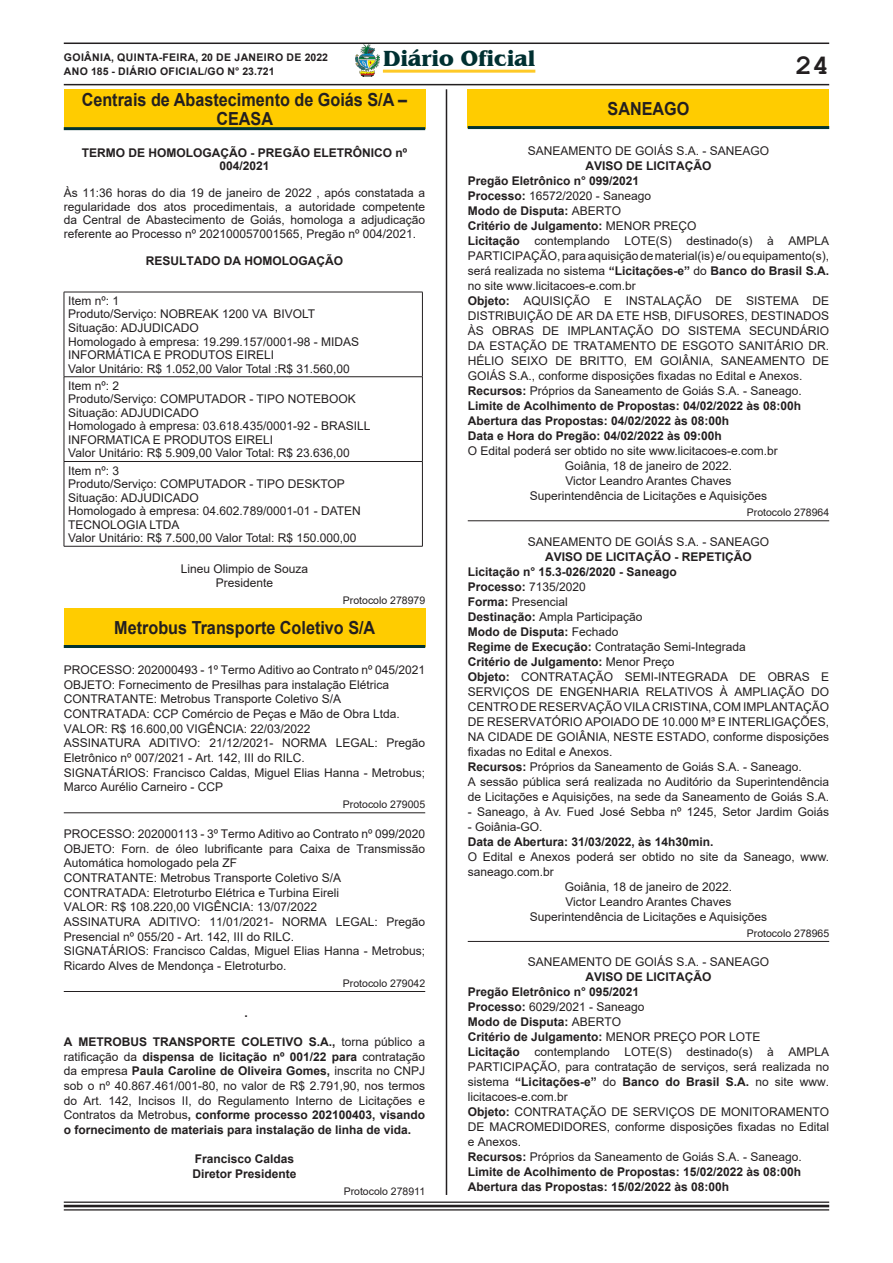
<style>
.page{position:relative;width:893px;height:1263px;background:#fff}
.page>*{position:absolute;margin:0;border:0;box-sizing:border-box;transform-origin:0 0}
.t1{font:700 28.5px "Courier New";color:#231f20}
.t2{font:700 22.5px "Benguiat IT Cby BT";color:#003031}
.t3{font:700 18px/19.5px "Arial";color:#231f20;text-align:center;scale:.9 1}
.t4{font:12px/15px "Arial";color:#231f20}
.t5{font:700 12px/13.5px "Arial";color:#231f20;text-align:center}
.t6{font:10.5px "Arial";color:#231f20}
.t7{font:700 10.5px/13.5px "Arial";letter-spacing:.035em;color:#231f20}
.s1{font-weight:700}
</style>
<div class="page">
<hr style="left:446px;top:89px;width:1px;height:1106px;background:#231f20">
<hr style="left:64px;top:1201px;width:765px;height:2px;background:#231f20">
<hr style="left:64px;top:1205px;width:765px;height:2px;background:#231f20">
<hr style="left:64px;top:1209px;width:765px;height:1px;background:#231f20">
<hr style="left:64px;top:84px;width:765px;height:1px;background:#231f20">
<hr style="left:64px;top:43px;width:765px;height:1px;background:#231f20">
<hr style="left:383px;top:70px;width:152px;height:3px;background:#fec927">
<img style="left:356px;top:45px;width:24px;height:32px">
<hr style="left:64px;top:812px;width:361px;height:1px;background:#231f20">
<hr style="left:64px;top:991px;width:361px;height:1px;background:#231f20">
<div style="left:64px;top:89px;width:361px;height:40px;background:#fc0"></div>
<hr style="left:64px;top:127px;width:361px;height:3px;background:#033">
<svg style="left:65px;top:293px;width:357px;height:253px"></svg>
<hr style="left:64px;top:292px;width:359px;height:1px;background:#231f20">
<hr style="left:64px;top:376px;width:359px;height:1px;background:#231f20">
<hr style="left:64px;top:461px;width:359px;height:1px;background:#231f20">
<hr style="left:64px;top:546px;width:359px;height:1px;background:#231f20">
<hr style="left:64px;top:292px;width:1px;height:85px;background:#231f20">
<hr style="left:64px;top:377px;width:1px;height:84px;background:#231f20">
<hr style="left:64px;top:462px;width:1px;height:84px;background:#231f20">
<hr style="left:422px;top:292px;width:1px;height:85px;background:#231f20">
<hr style="left:422px;top:377px;width:1px;height:84px;background:#231f20">
<hr style="left:422px;top:462px;width:1px;height:84px;background:#231f20">
<div style="left:64px;top:608px;width:361px;height:38px;background:#fc0"></div>
<hr style="left:64px;top:645px;width:361px;height:3px;background:#033">
<hr style="left:468px;top:520px;width:361px;height:1px;background:#231f20">
<hr style="left:468px;top:941px;width:361px;height:1px;background:#231f20">
<div style="left:468px;top:89px;width:361px;height:39px;background:#fc0"></div>
<hr style="left:468px;top:126px;width:361px;height:3px;background:#033">
<h2 class="t2" style="left:383px;top:45px;width:154px">Diário Oficial</h2>
<h1 class="t1" style="left:795px;top:48px;width:36px">24</h1>
<p class="t7" style="left:64px;top:51px;width:266px">GOIÂNIA, QUINTA-FEIRA, 20 DE JANEIRO DE 2022<br>ANO 185 - DIÁRIO OFICIAL/GO N° 23.721</p>
<h3 class="t3" style="left:82px;top:90px;width:363px">Centrais de Abastecimento de Goiás S/A –<br>CEASA</h3>
<p class="t5" style="left:82px;top:146px;width:327px">TERMO DE HOMOLOGAÇÃO - PREGÃO ELETRÔNICO nº<br>004/2021</p>
<p class="t4" style="left:64px;top:186px;width:363px;line-height:13.5px;text-align:justify">Às 11:36 horas do dia 19 de janeiro de 2022 , após constatada a regularidade dos atos procedimentais, a autoridade competente da Central de Abastecimento de Goiás, homologa a adjudicação referente ao Processo nº 202100057001565, Pregão nº 004/2021.</p>
<p class="t5" style="left:146px;top:254px;width:199px">RESULTADO DA HOMOLOGAÇÃO</p>
<p class="t4" style="left:68px;top:294px;width:292px;line-height:13.5px">Item nº: 1<br>Produto/Serviço: NOBREAK 1200 VA BIVOLT Situação: ADJUDICADO<br>Homologado à empresa: 19.299.157/0001-98 - MIDAS INFORMÁTICA E PRODUTOS EIRELI<br>Valor Unitário: R$ 1.052,00 Valor Total :R$ 31.560,00</p>
<p class="t4" style="left:68px;top:379px;width:304px;line-height:13.5px">Item nº: 2<br>Produto/Serviço: COMPUTADOR - TIPO NOTEBOOK Situação: ADJUDICADO<br>Homologado à empresa: 03.618.435/0001-92 - BRASILL INFORMATICA E PRODUTOS EIRELI<br>Valor Unitário: R$ 5.909,00 Valor Total: R$ 23.636,00</p>
<p class="t4" style="left:68px;top:463px;width:294px;line-height:13.5px">Item nº: 3<br>Produto/Serviço: COMPUTADOR - TIPO DESKTOP Situação: ADJUDICADO<br>Homologado à empresa: 04.602.789/0001-01 - DATEN TECNOLOGIA LTDA<br>Valor Unitário: R$ 7.500,00 Valor Total: R$ 150.000,00</p>
<p class="t4" style="left:181px;top:562px;width:129px;line-height:13.5px;text-align:center">Lineu Olimpio de Souza<br>Presidente</p>
<p class="t6" style="left:343px;top:593px;width:84px">Protocolo 278979</p>
<h3 class="t3" style="left:114px;top:618px;width:292px">Metrobus Transporte Coletivo S/A</h3>
<p class="t4" style="left:64px;top:662px;width:363px">PROCESSO: 202000493 - 1º Termo Aditivo ao Contrato nº 045/2021<br>OBJETO: Fornecimento de Presilhas para instalação Elétrica CONTRATANTE: Metrobus Transporte Coletivo S/A CONTRATADA: CCP Comércio de Peças e Mão de Obra Ltda.<br>VALOR: R$ 16.600,00 VIGÊNCIA: 22/03/2022<br>ASSINATURA ADITIVO: 21/12/2021- NORMA LEGAL: Pregão Eletrônico nº 007/2021 - Art. 142, III do RILC.<br>SIGNATÁRIOS: Francisco Caldas, Miguel Elias Hanna - Metrobus; Marco Aurélio Carneiro - CCP</p>
<p class="t6" style="left:343px;top:797px;width:84px">Protocolo 279005</p>
<p class="t4" style="left:64px;top:826px;width:363px">PROCESSO: 202000113 - 3º Termo Aditivo ao Contrato nº 099/2020<br>OBJETO: Forn. de óleo lubrificante para Caixa de Transmissão Automática homologado pela ZF<br>CONTRATANTE: Metrobus Transporte Coletivo S/A CONTRATADA: Eletroturbo Elétrica e Turbina Eireli<br>VALOR: R$ 108.220,00 VIGÊNCIA: 13/07/2022<br>ASSINATURA ADITIVO: 11/01/2021- NORMA LEGAL: Pregão Presencial nº 055/20 - Art. 142, III do RILC.<br>SIGNATÁRIOS: Francisco Caldas, Miguel Elias Hanna - Metrobus; Ricardo Alves de Mendonça - Eletroturbo.</p>
<p class="t6" style="left:343px;top:976px;width:84px">Protocolo 279042</p>
<p class="t5" style="left:244px;top:1006px;width:5px">.</p>
<p class="t4" style="left:64px;top:1034px;width:363px;text-align:justify"><span class="s1">A METROBUS TRANSPORTE COLETIVO S.A.,</span> torna público a ratificação da <span class="s1">dispensa de licitação nº 001/22 para</span> contratação da empresa <span class="s1">Paula Caroline de Oliveira Gomes,</span> inscrita no CNPJ sob o nº 40.867.461/001-80, no valor de R$ 2.791,90, nos termos do Art. 142, Incisos II, do Regulamento Interno de Licitações e Contratos da Metrobus<span class="s1">, conforme processo 202100403, visando o fornecimento de materiais para instalação de linha de vida.</span></p>
<p class="t5" style="left:192px;top:1152px;width:106px;line-height:14.7px;text-align:left">Francisco Caldas<br>Diretor Presidente</p>
<p class="t6" style="left:344px;top:1184px;width:83px">Protocolo 278911</p>
<h3 class="t3" style="left:607px;top:99px;width:93px">SANEAGO</h3>
<p class="t4" style="left:528px;top:143px;width:243px">SANEAMENTO DE GOIÁS S.A. - SANEAGO</p>
<p class="t4" style="left:468px;top:158px;width:363px;text-indent:118px"><span class="s1">AVISO DE LICITAÇÃO<br>Pregão Eletrônico n° 099/2021<br>Processo:</span> 16572/2020 - Saneago<br><span class="s1">Modo de Disputa:</span> ABERTO<br><span class="s1">Critério de Julgamento:</span> MENOR PREÇO<br><span class="s1">Licitação</span> contemplando LOTE(S) destinado(s) à AMPLA PARTICIPAÇÃO, para aquisição de material(is) e/ ou equipamento(s), será realizada no sistema <span class="s1">“Licitações-e”</span> do <span class="s1">Banco do Brasil S.A. </span>no site www.licitacoes-e.com.br<br><span class="s1">Objeto:</span> AQUISIÇÃO E INSTALAÇÃO DE SISTEMA DE DISTRIBUIÇÃO DE AR DA ETE HSB, DIFUSORES, DESTINADOS ÀS OBRAS DE IMPLANTAÇÃO DO SISTEMA SECUNDÁRIO DA ESTAÇÃO DE TRATAMENTO DE ESGOTO SANITÁRIO DR.<br>HÉLIO SEIXO DE BRITTO, EM GOIÂNIA, SANEAMENTO DE GOIÁS S.A., conforme disposições fixadas no Edital e Anexos.<br><span class="s1">Recursos:</span> Próprios da Saneamento de Goiás S.A. - Saneago.<br><span class="s1">Limite de Acolhimento de Propostas: 04/02/2022 às 08:00h Abertura das Propostas: 04/02/2022 às 08:00h<br>Data e Hora do Pregão: 04/02/2022 às 09:00h</span></p>
<p class="t4" style="left:468px;top:443px;width:312px">O Edital poderá ser obtido no site www.licitacoes-e.com.br</p>
<p class="t4" style="left:565px;top:458px;width:169px">Goiânia, 18 de janeiro de 2022.</p>
<p class="t4" style="left:565px;top:473px;width:167px">Victor Leandro Arantes Chaves</p>
<p class="t4" style="left:530px;top:488px;width:239px">Superintendência de Licitações e Aquisições</p>
<p class="t6" style="left:747px;top:505px;width:84px">Protocolo 278964</p>
<p class="t4" style="left:528px;top:534px;width:243px">SANEAMENTO DE GOIÁS S.A. - SANEAGO</p>
<p class="t4" style="left:468px;top:549px;width:363px;text-indent:77px"><span class="s1">AVISO DE LICITAÇÃO - REPETIÇÃO<br>Licitação n° 15.3-026/2020 - Saneago<br>Processo:</span> 7135/2020<br><span class="s1">Forma:</span> Presencial<br><span class="s1">Destinação:</span> Ampla Participação<br><span class="s1">Modo de Disputa:</span> Fechado<br><span class="s1">Regime de Execução:</span> Contratação Semi-Integrada<br><span class="s1">Critério de Julgamento:</span> Menor Preço<br><span class="s1">Objeto:</span> CONTRATAÇÃO SEMI-INTEGRADA DE OBRAS E SERVIÇOS DE ENGENHARIA RELATIVOS À AMPLIAÇÃO DO CENTRO DE RESERVAÇÃO VILA CRISTINA, COM IMPLANTAÇÃO DE RESERVATÓRIO APOIADO DE 10.000 M³ E INTERLIGAÇÕES, NA CIDADE DE GOIÂNIA, NESTE ESTADO, conforme disposições fixadas no Edital e Anexos.<br><span class="s1">Recursos:</span> Próprios da Saneamento de Goiás S.A. - Saneago.<br>A sessão pública será realizada no Auditório da Superintendência de Licitações e Aquisições, na sede da Saneamento de Goiás S.A.</p>
<p class="t4" style="left:468px;top:804px;width:363px">- Saneago, à Av. Fued José Sebba nº 1245, Setor Jardim Goiás</p>
<p class="t4" style="left:468px;top:819px;width:76px">- Goiânia-GO.</p>
<p class="t5" style="left:468px;top:835px;width:247px">Data de Abertura: 31/03/2022, às 14h30min.</p>
<p class="t4" style="left:468px;top:849px;width:363px">O Edital e Anexos poderá ser obtido no site da Saneago, www.</p>
<p class="t4" style="left:468px;top:864px;width:88px">saneago.com.br</p>
<p class="t4" style="left:565px;top:879px;width:169px">Goiânia, 18 de janeiro de 2022.</p>
<p class="t4" style="left:565px;top:894px;width:167px">Victor Leandro Arantes Chaves</p>
<p class="t4" style="left:530px;top:909px;width:239px">Superintendência de Licitações e Aquisições</p>
<p class="t6" style="left:747px;top:926px;width:84px">Protocolo 278965</p>
<p class="t4" style="left:528px;top:954px;width:243px">SANEAMENTO DE GOIÁS S.A. - SANEAGO</p>
<p class="t4" style="left:468px;top:969px;width:363px;text-indent:118px"><span class="s1">AVISO DE LICITAÇÃO<br>Pregão Eletrônico n° 095/2021<br>Processo:</span> 6029/2021 - Saneago<br><span class="s1">Modo de Disputa:</span> ABERTO<br><span class="s1">Critério de Julgamento:</span> MENOR PREÇO POR LOTE<br><span class="s1">Licitação</span> contemplando LOTE(S) destinado(s) à AMPLA PARTICIPAÇÃO, para contratação de serviços, será realizada no sistema <span class="s1">“Licitações-e”</span> do <span class="s1">Banco do Brasil S.A.</span> no site www. licitacoes-e.com.br<br><span class="s1">Objeto:</span> CONTRATAÇÃO DE SERVIÇOS DE MONITORAMENTO DE MACROMEDIDORES, conforme disposições fixadas no Edital e Anexos.<br><span class="s1">Recursos:</span> Próprios da Saneamento de Goiás S.A. - Saneago.<br><span class="s1">Limite de Acolhimento de Propostas: 15/02/2022 às 08:00h Abertura das Propostas: 15/02/2022 às 08:00h</span></p>
</div>
